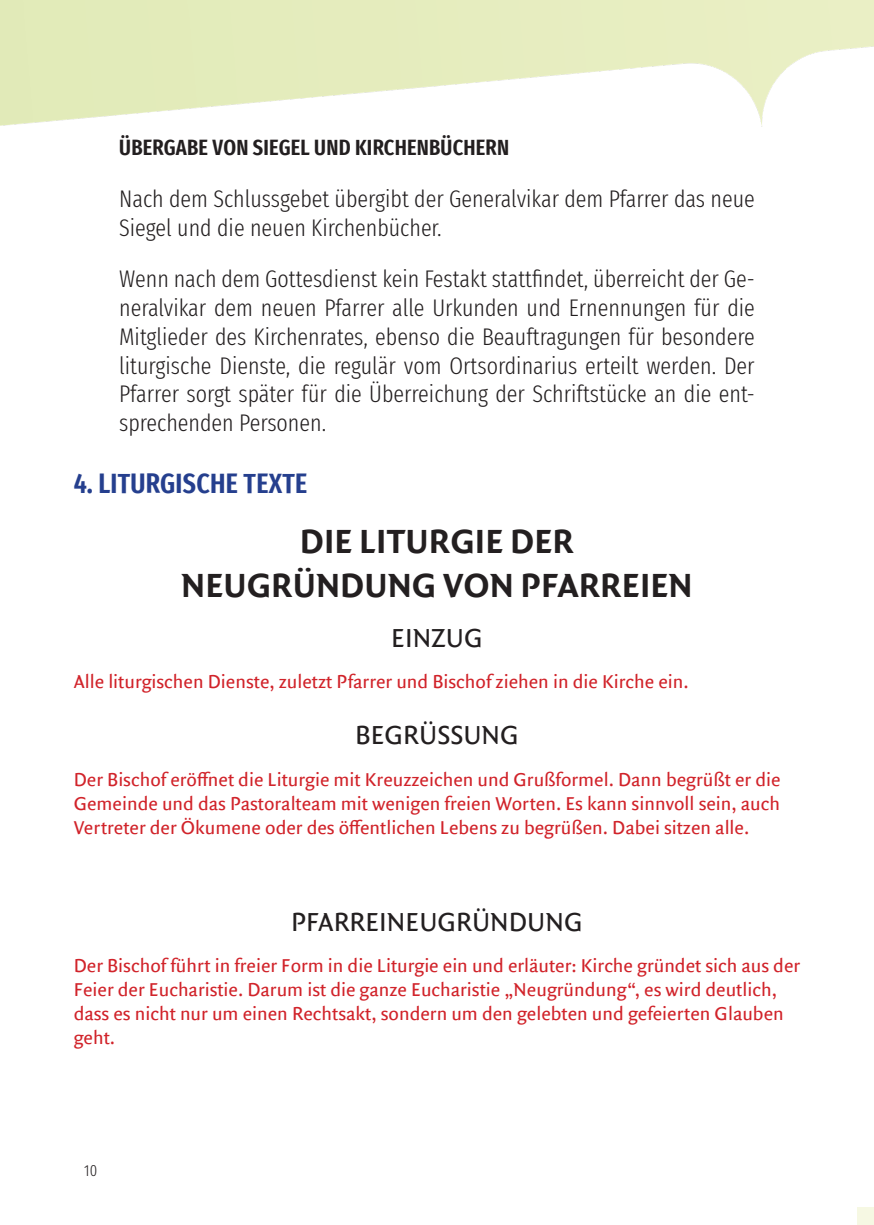
<style>
.page{position:relative;width:874px;height:1225px;background:#fff}
.page>*{position:absolute;margin:0;border:0;box-sizing:border-box;transform-origin:0 0}
.t1{font:700 36px/43.2px "FF Quadraat Sans Pro";color:#231f20;text-align:center}
.Rituale-Überschrift{font:28px "FF Quadraat Sans Pro";color:#231f20}
.Erste_Hauptüberschri{font:600 extra-condensed 28px "Fira Sans";letter-spacing:.01em;color:#253f8e}
.Fließtext{font:300 extra-condensed 24px/28.8px "Fira Sans";color:#231f20}
.Zweite_Hauptüberschr{font:600 extra-condensed 22px "Fira Sans";letter-spacing:.01em;color:#231f20}
.Rubriken{font:20px/24px "FF Quadraat Sans Pro";color:#d1232a;text-align:justify}
.t2{font:300 extra-condensed 16px "Fira Sans";color:#231f20}
</style>
<div class="page">
<img style="left:857px;top:1207px;width:16px;height:1px">
<div style="left:856px;top:1208px;width:17px;height:17px;background:#f6f8e3"></div>
<p class="Zweite_Hauptüberschr" style="left:119px;top:130px;width:391px">ÜBERGABE VON SIEGEL UND KIRCHENBÜCHERN</p>
<p class="Fließtext" style="left:119px;top:184px;width:636px">Nach dem Schlussgebet übergibt der Generalvikar dem Pfarrer das neue<br>Siegel und die neuen Kirchenbücher.</p>
<p class="Fließtext" style="left:119px;top:264px;width:637px;text-align:justify">Wenn nach dem Gottesdienst kein Festakt stattfindet, überreicht der Ge&shy;neralvikar dem neuen Pfarrer alle Urkunden und Ernennungen für die Mitglieder des Kirchenrates, ebenso die Beauftragungen für besondere liturgische Dienste, die regulär vom Ortsordinarius erteilt werden. Der Pfarrer sorgt später für die Überreichung der Schriftstücke an die ent&shy;sprechenden Personen.</p>
<p class="Erste_Hauptüberschri" style="left:74px;top:460px;width:235px">4. LITURGISCHE TEXTE</p>
<p class="t1" style="left:181px;top:518px;width:513px">DIE LITURGIE DER<br>NEUGRÜNDUNG VON PFARREIEN</p>
<p class="Rituale-Überschrift" style="left:391px;top:618px;width:93px">EINZUG</p>
<p class="Rubriken" style="left:74px;top:669px;width:616px">Alle liturgischen Dienste, zuletzt Pfarrer und Bischof ziehen in die Kirche ein.</p>
<p class="Rituale-Überschrift" style="left:355px;top:715px;width:165px">BEGRÜSSUNG</p>
<p class="Rubriken" style="left:74px;top:766px;width:707px">Der Bischof eröffnet die Liturgie mit Kreuzzeichen und Grußformel. Dann begrüßt er die Gemeinde und das Pastoralteam mit wenigen freien Worten. Es kann sinnvoll sein, auch Vertreter der Ökumene oder des öffentlichen Lebens zu begrüßen. Dabei sitzen alle.</p>
<p class="Rituale-Überschrift" style="left:291px;top:902px;width:293px">PFARREINEUGRÜNDUNG</p>
<p class="Rubriken" style="left:74px;top:953px;width:727px;text-align:left">Der Bischof führt in freier Form in die Liturgie ein und erläuter: Kirche gründet sich aus der Feier der Eucharistie. Darum ist die ganze Eucharistie „Neugründung“, es wird deutlich, dass es nicht nur um einen Rechtsakt, sondern um den gelebten und gefeierten Glauben geht.</p>
<p class="t2" style="left:84px;top:1159px;width:14px">10</p>
</div>
